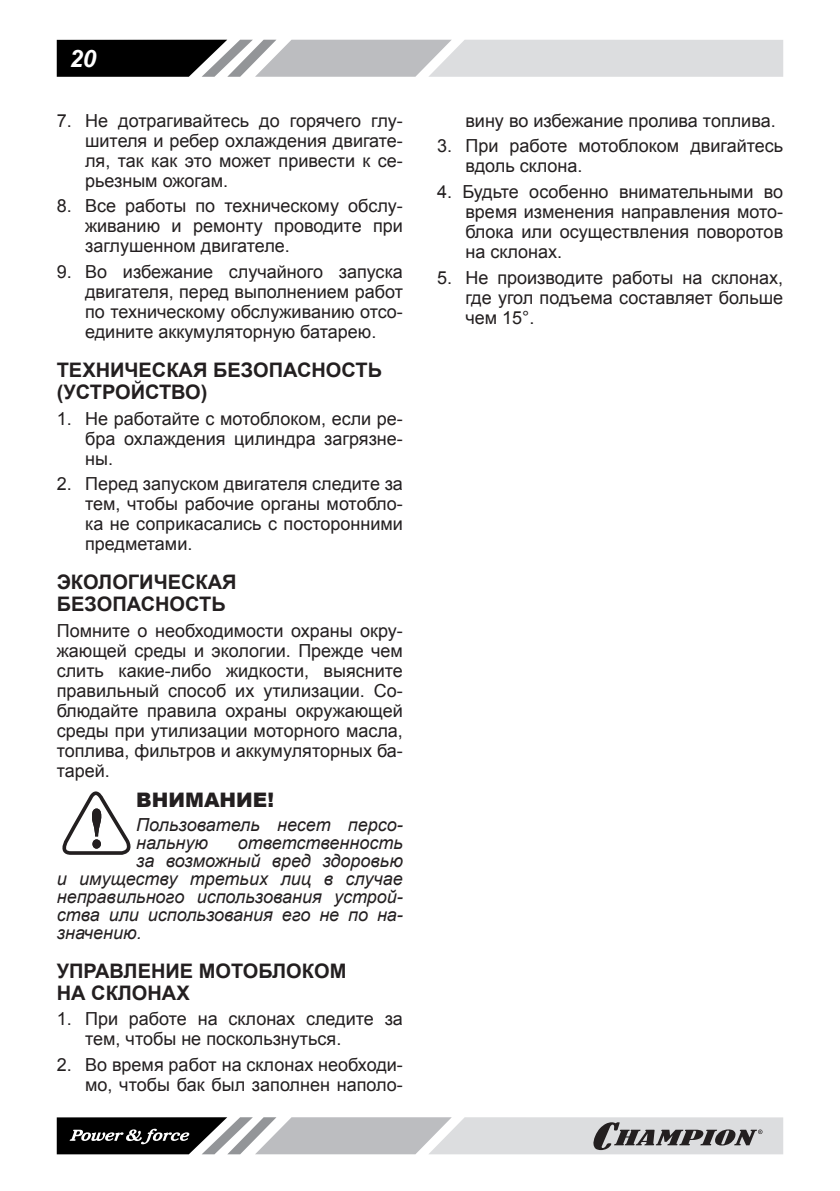
<style>
.page{position:relative;width:840px;height:1191px;background:#fff}
.page>*{position:absolute;margin:0;border:0;box-sizing:border-box;transform-origin:0 0}
.t1{font:italic 700 24px "Arial";color:#fff}
.Заголовок2{font:700 20px/22px "Arial";color:#231f20}
.ВНИМАНИЕ{font:900 20px "Arial";color:#231f20}
.Текст_список{font:18px/20px "Arial";color:#231f20;text-align:justify}
.Текст_основной{font:18px/20px "Arial";color:#231f20;text-align:justify}
.ВНИМАНИЕ_ТЕКСТ{font:italic 18px/18px "Arial";color:#231f20}
</style>
<div class="page">
<svg style="left:57px;top:40px;width:725px;height:37px;background:#a7a8a9"></svg>
<svg style="left:57px;top:1117px;width:725px;height:37px;background:#a1a1a3"></svg>
<svg style="left:62px;top:791px;width:69px;height:64px"></svg>
<h1 class="t1" style="left:70px;top:42px;width:28px">20</h1>
<p class="Текст_список" style="left:85px;top:110px;width:319px;text-indent:-28px">7. Не дотрагивайтесь до горячего глу&shy;шителя и ребер охлаждения двигате&shy;ля, так как это может привести к се&shy;рьезным ожогам.</p>
<p class="Текст_список" style="left:85px;top:196px;width:319px;text-indent:-28px">8. Все работы по техническому обслу&shy;живанию и ремонту проводите при заглушенном двигателе.</p>
<p class="Текст_список" style="left:85px;top:262px;width:319px;text-indent:-28px">9. Во избежание случайного запуска двигателя, перед выполнением работ по техническому обслуживанию отсо&shy;едините аккумуляторную батарею.</p>
<p class="Заголовок2" style="left:57px;top:359px;width:326px">ТЕХНИЧЕСКАЯ БЕЗОПАСНОСТЬ (УСТРОЙСТВО)</p>
<p class="Текст_список" style="left:85px;top:408px;width:319px;text-indent:-28px">1. Не работайте с мотоблоком, если ре&shy;бра охлаждения цилиндра загрязне&shy;ны.</p>
<p class="Текст_список" style="left:85px;top:474px;width:319px;text-indent:-28px">2. Перед запуском двигателя следите за тем, чтобы рабочие органы мотобло&shy;ка не соприкасались с посторонними предметами.</p>
<p class="Заголовок2" style="left:57px;top:572px;width:181px">ЭКОЛОГИЧЕСКАЯ<br>БЕЗОПАСНОСТЬ</p>
<p class="Текст_основной" style="left:57px;top:621px;width:347px">Помните о необходимости охраны окру&shy;жающей среды и экологии. Прежде чем слить какие-либо жидкости, выясните правильный способ их утилизации. Со&shy;блюдайте правила охраны окружающей среды при утилизации моторного масла, топлива, фильтров и аккумуляторных ба&shy;тарей.</p>
<p class="ВНИМАНИЕ" style="left:136px;top:785px;width:139px">ВНИМАНИЕ!</p>
<p class="ВНИМАНИЕ_ТЕКСТ" style="left:136px;top:815px;width:268px">Пользователь несет персо&shy;нальную</p>
<p class="ВНИМАНИЕ_ТЕКСТ" style="left:238px;top:833px;width:166px">ответственность</p>
<p class="ВНИМАНИЕ_ТЕКСТ" style="left:136px;top:851px;width:268px">за возможный вред здоровью</p>
<p class="ВНИМАНИЕ_ТЕКСТ" style="left:57px;top:869px;width:347px">и имуществу третьих лиц в случае</p>
<p class="ВНИМАНИЕ_ТЕКСТ" style="left:57px;top:887px;width:347px">неправильного использования устрой-</p>
<p class="ВНИМАНИЕ_ТЕКСТ" style="left:57px;top:905px;width:347px">ства или использования его не по на-</p>
<p class="ВНИМАНИЕ_ТЕКСТ" style="left:57px;top:923px;width:86px">значению.</p>
<p class="Заголовок2" style="left:57px;top:960px;width:291px">УПРАВЛЕНИЕ МОТОБЛОКОМ<br>НА СКЛОНАХ</p>
<p class="Текст_список" style="left:85px;top:1009px;width:319px;text-indent:-28px">1. При работе на склонах следите за тем, чтобы не поскользнуться.</p>
<p class="Текст_список" style="left:57px;top:1054px;width:347px;text-align:right">2. Во время работ на склонах необходи&shy;мо, чтобы бак был заполнен наполо-</p>
<p class="Текст_список" style="left:465px;top:110px;width:312px">вину во избежание пролива топлива.</p>
<p class="Текст_список" style="left:465px;top:136px;width:319px;text-indent:-28px">3. При работе мотоблоком двигайтесь вдоль склона.</p>
<p class="Текст_список" style="left:465px;top:182px;width:319px;text-indent:-28px">4. Будьте особенно внимательными во время изменения направления мото&shy;блока или осуществления поворотов на склонах.</p>
<p class="Текст_список" style="left:465px;top:267px;width:319px;text-indent:-28px">5. Не производите работы на склонах, где угол подъема составляет больше чем 15°.</p>
</div>
